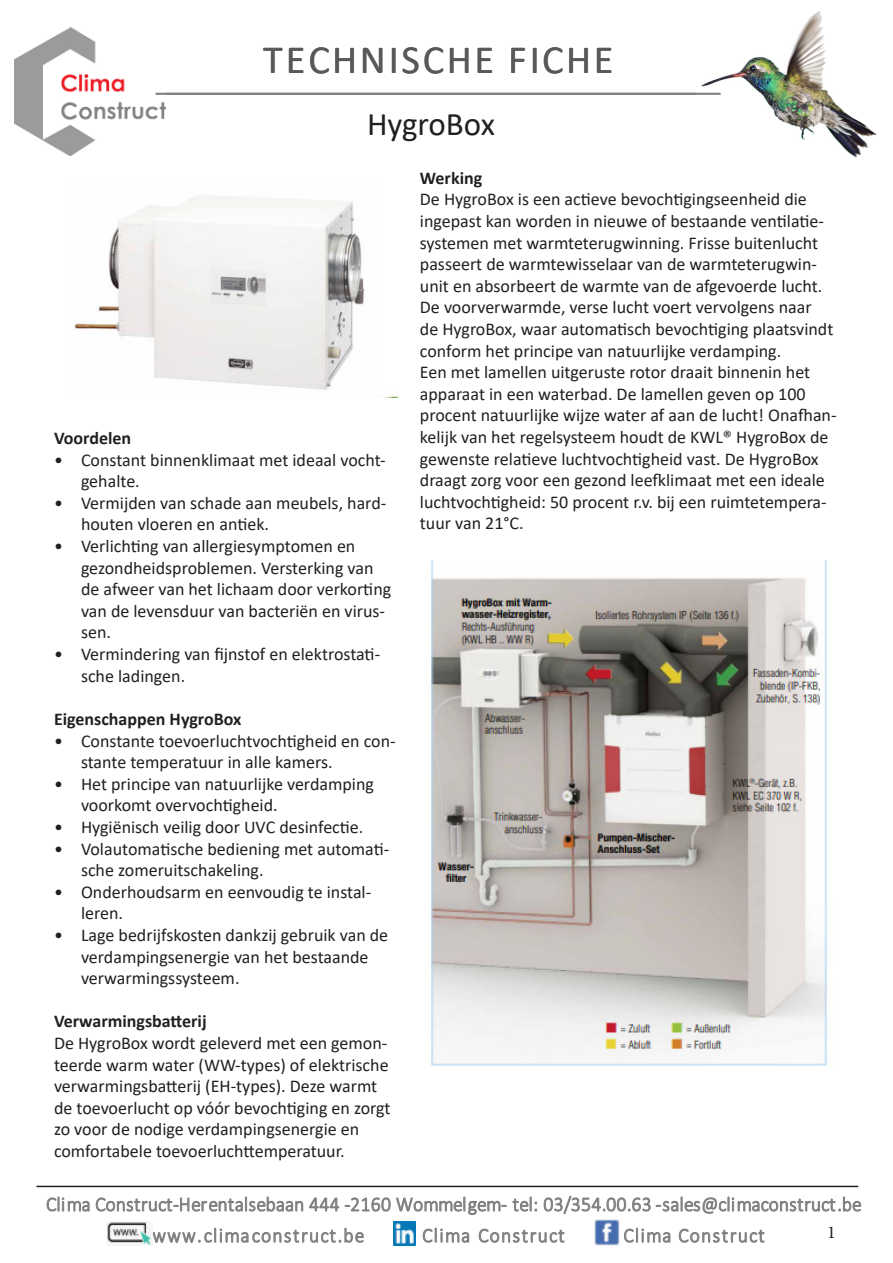
<style>
.page{position:relative;width:893px;height:1263px;background:#fff}
.page>*{position:absolute;margin:0;border:0;box-sizing:border-box;transform-origin:0 0}
.t1{font:40.2px "Calibri";letter-spacing:.065em;color:#595959}
.t2{font:33px "Calibri";color:#231f20}
.t3{font:18px/21.6px "Calibri";color:#231f20}
.t4{font:700 18px "Calibri";color:#231f20}
.t5{font:18px "Minion Pro";color:#231f20}
</style>
<div class="page">
<img style="left:15px;top:28px;width:151px;height:127px">
<img style="left:696px;top:11px;width:181px;height:147px">
<svg style="left:153px;top:1227px;width:211px;height:16px"></svg>
<svg style="left:423px;top:1227px;width:46px;height:16px"></svg>
<svg style="left:479px;top:1228px;width:86px;height:15px"></svg>
<svg style="left:624px;top:1227px;width:46px;height:16px"></svg>
<svg style="left:679px;top:1228px;width:86px;height:15px"></svg>
<svg style="left:394px;top:1222px;width:22px;height:23px"></svg>
<svg style="left:595px;top:1219px;width:24px;height:26px"></svg>
<svg style="left:107px;top:1222px;width:44px;height:23px"></svg>
<svg style="left:47px;top:1196px;width:43px;height:16px"></svg>
<svg style="left:96px;top:1196px;width:207px;height:16px"></svg>
<svg style="left:309px;top:1196px;width:228px;height:19px"></svg>
<svg style="left:544px;top:1195px;width:317px;height:20px"></svg>
<hr style="left:156px;top:93px;width:565px;height:2px;background:#808080">
<img style="left:74px;top:196px;width:324px;height:202px">
<img style="left:431px;top:560px;width:396px;height:507px">
<hr style="left:36px;top:1186px;width:822px;height:1px;background:#231f20">
<p class="t1" style="left:263px;top:32px;width:352px">TECHNISCHE FICHE</p>
<p class="t2" style="left:367px;top:101px;width:129px">HygroBox</p>
<p class="t4" style="left:420px;top:165px;width:64px">Werking</p>
<p class="t3" style="left:420px;top:188px;width:406px">De HygroBox is een actieve bevochtigingseenheid die ingepast kan worden in nieuwe of bestaande ventilatie&shy;systemen met warmteterugwinning. Frisse buitenlucht passeert de warmtewisselaar van de warmteterugwin&shy;unit en absorbeert de warmte van de afgevoerde lucht.</p>
<p class="t3" style="left:420px;top:296px;width:415px">De voorverwarmde, verse lucht voert vervolgens naar de HygroBox, waar automatisch bevochtiging plaatsvindt conform het principe van natuurlijke verdamping.</p>
<p class="t3" style="left:420px;top:361px;width:418px">Een met lamellen uitgeruste rotor draait binnenin het apparaat in een waterbad. De lamellen geven op 100 procent natuurlijke wijze water af aan de lucht! Onafhan&shy;kelijk van het regelsysteem houdt de KWL® HygroBox de gewenste relatieve luchtvochtigheid vast. De HygroBox draagt zorg voor een gezond leefklimaat met een ideale luchtvochtigheid: 50 procent r.v. bij een ruimtetempera&shy;tuur van 21°C.</p>
<p class="t4" style="left:54px;top:425px;width:79px">Voordelen</p>
<p class="t3" style="left:81px;top:448px;width:306px;text-indent:-27px">• Constant binnenklimaat met ideaal vocht&shy;gehalte.</p>
<p class="t3" style="left:81px;top:492px;width:307px;text-indent:-27px">• Vermijden van schade aan meubels, hard&shy;houten vloeren en antiek.</p>
<p class="t3" style="left:81px;top:535px;width:312px;text-indent:-27px">• Verlichting van allergiesymptomen en gezondheidsproblemen. Versterking van de afweer van het lichaam door verkorting van de levensduur van bacteriën en virus&shy;sen.</p>
<p class="t3" style="left:81px;top:643px;width:301px;text-indent:-27px">• Vermindering van fijnstof en elektrostati&shy;sche ladingen.</p>
<p class="t4" style="left:54px;top:706px;width:189px">Eigenschappen HygroBox</p>
<p class="t3" style="left:81px;top:729px;width:316px;text-indent:-27px">• Constante toevoerluchtvochtigheid en con&shy;stante temperatuur in alle kamers.</p>
<p class="t3" style="left:81px;top:772px;width:294px;text-indent:-27px">• Het principe van natuurlijke verdamping voorkomt overvochtigheid.</p>
<p class="t3" style="left:54px;top:816px;width:311px">• Hygiënisch veilig door UVC desinfectie.</p>
<p class="t3" style="left:81px;top:837px;width:310px;text-indent:-27px">• Volautomatische bediening met automati&shy;sche zomeruitschakeling.</p>
<p class="t3" style="left:81px;top:880px;width:292px;text-indent:-27px">• Onderhoudsarm en eenvoudig te instal&shy;leren.</p>
<p class="t3" style="left:81px;top:924px;width:309px;text-indent:-27px">• Lage bedrijfskosten dankzij gebruik van de verdampingsenergie van het bestaande verwarmingssysteem.</p>
<p class="t4" style="left:54px;top:1009px;width:154px">Verwarmingsbatterij</p>
<p class="t3" style="left:54px;top:1032px;width:338px">De HygroBox wordt geleverd met een gemon&shy;teerde warm water (WW-types) of elektrische verwarmingsbatterij (EH-types). Deze warmt de toevoerlucht op vóór bevochtiging en zorgt zo voor de nodige verdampingsenergie en comfortabele toevoerluchttemperatuur.</p>
<p class="t5" style="left:827px;top:1220px;width:10px">1</p>
</div>
